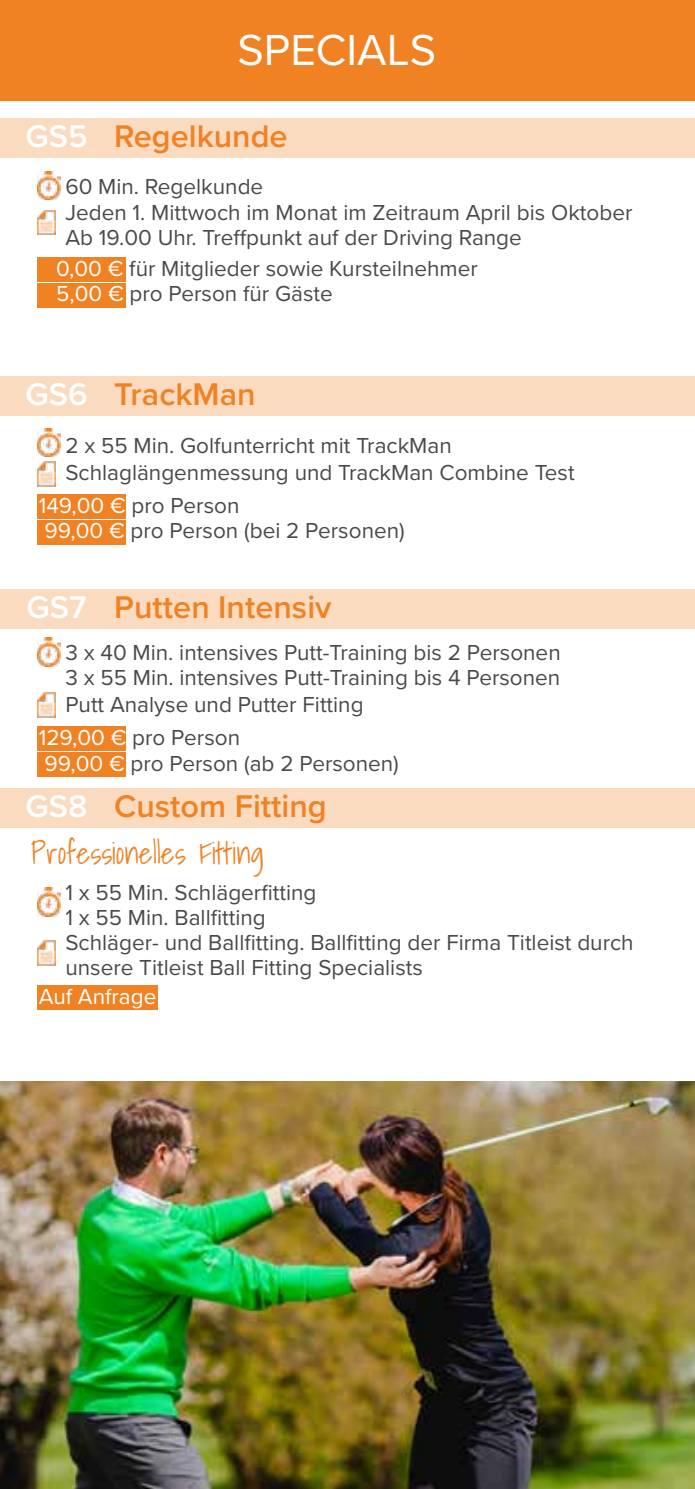
<style>
.page{position:relative;width:695px;height:1489px;background:#fff}
.page>*{position:absolute;margin:0;border:0;box-sizing:border-box;transform-origin:0 0}
.t1{font:45px "Proxima Nova";color:#fff}
.t2{font:600 32.5px "Proxima Nova";color:#f08223}
.t3{font:600 32.5px "Proxima Nova";color:#fff}
.t4{font:300 30px "Shadows Into";color:#f08223}
.t5{font:22.5px/25px "Proxima Nova";color:#4a4a49}
.t6{font:22.5px "Proxima Nova";color:#fff}
.s1{color:#fff}
</style>
<div class="page">
<div style="left:0;top:0;width:694px;height:100px;background:#f08223"></div>
<div style="left:0;top:118px;width:694px;height:39px;background:#fadbc0"></div>
<img style="left:37px;top:210px;width:19px;height:25px">
<img style="left:37px;top:172px;width:24px;height:28px">
<div style="left:38px;top:283px;width:88px;height:24px;background:#f08223"></div>
<div style="left:38px;top:257px;width:88px;height:24px;background:#f08223"></div>
<div style="left:0;top:376px;width:694px;height:40px;background:#fadbc0"></div>
<img style="left:37px;top:462px;width:19px;height:24px">
<img style="left:37px;top:428px;width:24px;height:28px">
<div style="left:0;top:589px;width:694px;height:40px;background:#fadbc0"></div>
<img style="left:37px;top:692px;width:19px;height:25px">
<img style="left:37px;top:638px;width:24px;height:28px">
<div style="left:38px;top:752px;width:88px;height:25px;background:#f08223"></div>
<div style="left:38px;top:727px;width:88px;height:24px;background:#f08223"></div>
<div style="left:0;top:787px;width:694px;height:40px;background:#fadbc0"></div>
<img style="left:37px;top:940px;width:19px;height:25px">
<img style="left:37px;top:887px;width:24px;height:29px">
<div style="left:38px;top:985px;width:120px;height:24px;background:#f08223"></div>
<img style="left:0;top:1081px;width:694px;height:406px">
<div style="left:38px;top:520px;width:88px;height:25px;background:#f08223"></div>
<div style="left:38px;top:494px;width:88px;height:25px;background:#f08223"></div>
<h2 class="t3" style="left:25px;top:112px;width:64px">GS5</h2>
<h1 class="t1" style="left:237px;top:17px;width:200px">SPECIALS</h1>
<h2 class="t2" style="left:114px;top:112px;width:175px">Regelkunde</h2>
<p class="t5" style="left:65px;top:173px;width:199px">60 Min. Regelkunde</p>
<p class="t5" style="left:65px;top:199px;width:568px">Jeden 1. Mittwoch im Monat im Zeitraum April bis Oktober<br>Ab 19.00 Uhr. Treffpunkt auf der Driving Range</p>
<p class="t5" style="left:56px;top:255px;width:423px"><span class="s1">0,00 €</span> für Mitglieder sowie Kursteilnehmer<br><span class="s1">5,00 €</span> pro Person für Gäste</p>
<h2 class="t3" style="left:25px;top:370px;width:64px">GS6</h2>
<h2 class="t2" style="left:114px;top:370px;width:143px">TrackMan</h2>
<p class="t5" style="left:65px;top:432px;width:388px">2 x 55 Min. Golfunterricht mit TrackMan</p>
<p class="t5" style="left:65px;top:459px;width:510px">Schlaglängenmessung und TrackMan Combine Test</p>
<p class="t5" style="left:39px;top:492px;width:367px"><span class="s1">149,00 €</span> pro Person<br><span class="s1">99,00 €</span> pro Person (bei 2 Personen)</p>
<h2 class="t3" style="left:27px;top:583px;width:61px">GS7</h2>
<h2 class="t2" style="left:114px;top:583px;width:219px">Putten Intensiv</h2>
<p class="t5" style="left:65px;top:639px;width:496px">3 x 40 Min. intensives Putt-Training bis 2 Personen<br>3 x 55 Min. intensives Putt-Training bis 4 Personen</p>
<p class="t5" style="left:65px;top:691px;width:300px">Putt Analyse und Putter Fitting</p>
<p class="t5" style="left:39px;top:724px;width:361px"><span class="s1">129,00 €</span> pro Person<br><span class="s1">99,00 €</span> pro Person (ab 2 Personen)</p>
<h2 class="t2" style="left:114px;top:781px;width:214px">Custom Fitting</h2>
<h2 class="t3" style="left:26px;top:781px;width:63px">GS8</h2>
<h3 class="t4" style="left:31px;top:828px;width:234px">Professionelles Fitting</h3>
<p class="t5" style="left:65px;top:878px;width:252px">1 x 55 Min. Schlägerfitting<br>1 x 55 Min. Ballfitting</p>
<p class="t5" style="left:65px;top:928px;width:569px">Schläger- und Ballfitting. Ballfitting der Firma Titleist durch unsere Titleist Ball Fitting Specialists</p>
<p class="t6" style="left:39px;top:979px;width:119px">Auf Anfrage</p>
</div>
